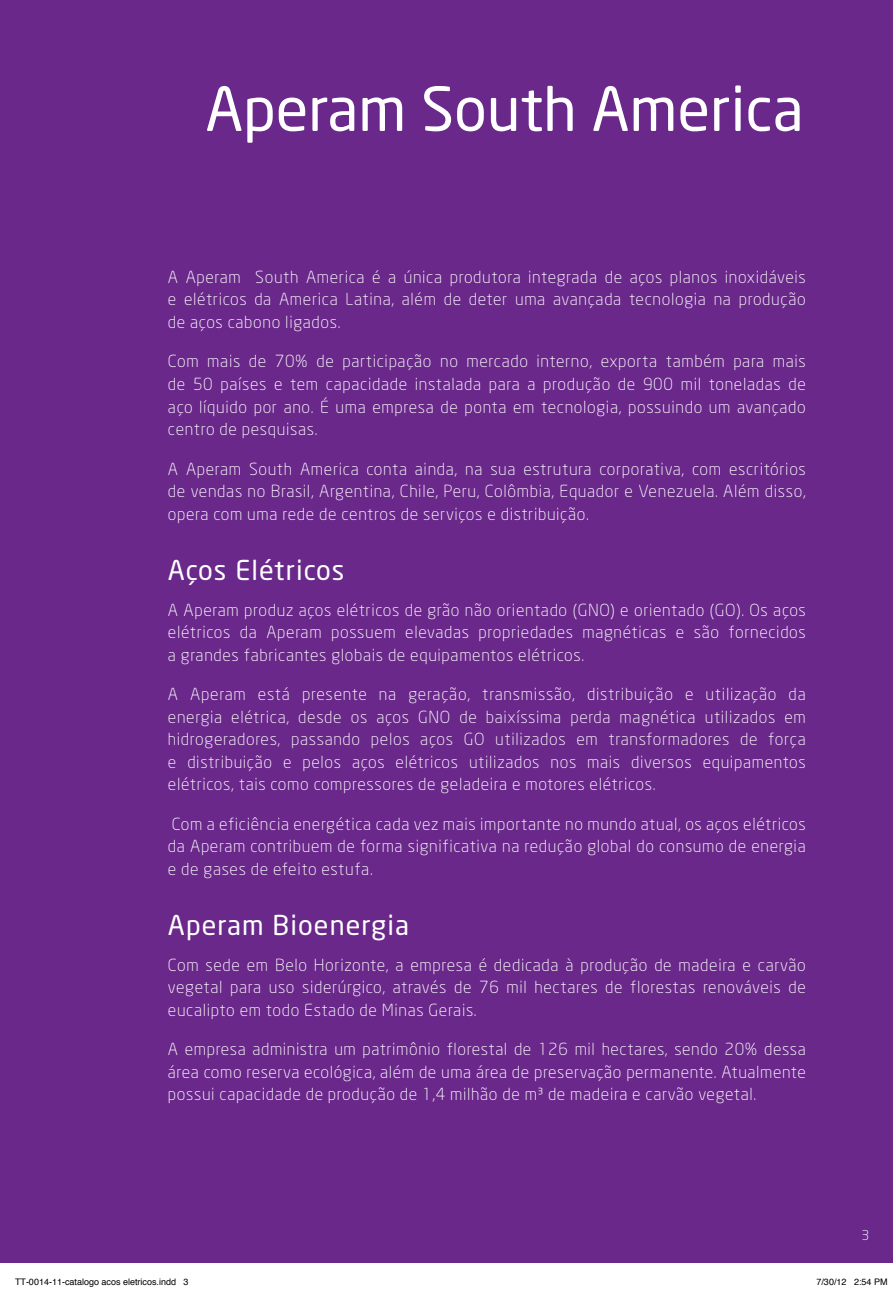
<style>
.page{position:relative;width:893px;height:1290px;background:#fff}
.page>*{position:absolute;margin:0;border:0;box-sizing:border-box;transform-origin:0 0}
.t1{font:60px "Neo Sans Pro";color:#fff}
.t2{font:27px "Neo Sans Pro";letter-spacing:.04em;color:#fff}
.t3{font:300 16.5px/22.5px "Neo Sans";letter-spacing:.04em;color:#fff;text-align:justify}
.t4{font:300 13.5px "Neo Sans";color:#fff}
.t5{font:9px "Helvetica";color:#000}
</style>
<div class="page">
<div style="left:0;top:0;width:893px;height:1263px;background:#6a288a"></div>
<h1 class="t1" style="left:205px;top:72px;width:600px">Aperam South America</h1>
<p class="t3" style="left:168px;top:266px;width:639px">A Aperam South America é a única produtora integrada de aços planos inoxidáveis e elétricos da America Latina, além de deter uma avançada tecnologia na produção de aços cabono ligados.</p>
<p class="t3" style="left:168px;top:350px;width:639px">Com mais de 70% de participação no mercado interno, exporta também para mais de 50 países e tem capacidade instalada para a produção de 900 mil toneladas de aço líquido por ano. É uma empresa de ponta em tecnologia, possuindo um avançado centro de pesquisas.</p>
<p class="t3" style="left:168px;top:457px;width:639px">A Aperam South America conta ainda, na sua estrutura corporativa, com escritórios de vendas no Brasil, Argentina, Chile, Peru, Colômbia, Equador e Venezuela. Além disso, opera com uma rede de centros de serviços e distribuição.</p>
<h2 class="t2" style="left:168px;top:554px;width:178px">Aços Elétricos</h2>
<p class="t3" style="left:168px;top:598px;width:639px">A Aperam produz aços elétricos de grão não orientado (GNO) e orientado (GO). Os aços elétricos da Aperam possuem elevadas propriedades magnéticas e são fornecidos a grandes fabricantes globais de equipamentos elétricos.</p>
<p class="t3" style="left:168px;top:683px;width:639px">A Aperam está presente na geração, transmissão, distribuição e utilização da energia elétrica, desde os aços GNO de baixíssima perda magnética utilizados em hidrogeradores, passando pelos aços GO utilizados em transformadores de força e distribuição e pelos aços elétricos utilizados nos mais diversos equipamentos elétricos, tais como compressores de geladeira e motores elétricos.</p>
<p class="t3" style="left:168px;top:812px;width:639px">Com a eficiência energética cada vez mais importante no mundo atual, os aços elétricos da Aperam contribuem de forma significativa na redução global do consumo de energia e de gases de efeito estufa.</p>
<h2 class="t2" style="left:168px;top:909px;width:243px">Aperam Bioenergia</h2>
<p class="t3" style="left:168px;top:953px;width:639px">Com sede em Belo Horizonte, a empresa é dedicada à produção de madeira e carvão vegetal para uso siderúrgico, através de 76 mil hectares de florestas renováveis de eucalipto em todo Estado de Minas Gerais.</p>
<p class="t3" style="left:168px;top:1038px;width:639px">A empresa administra um patrimônio florestal de 126 mil hectares, sendo 20% dessa área como reserva ecológica, além de uma área de preservação permanente. Atualmente possui capacidade de produção de 1,4 milhão de m³ de madeira e carvão vegetal.</p>
<p class="t4" style="left:861px;top:1227px;width:9px">3</p>
<p class="t5" style="left:15px;top:1275px;width:175px">TT-0014-11-catalogo acos eletricos.indd 3</p>
<p class="t5" style="left:816px;top:1275px;width:73px">7/30/12 2:54 PM</p>
</div>
